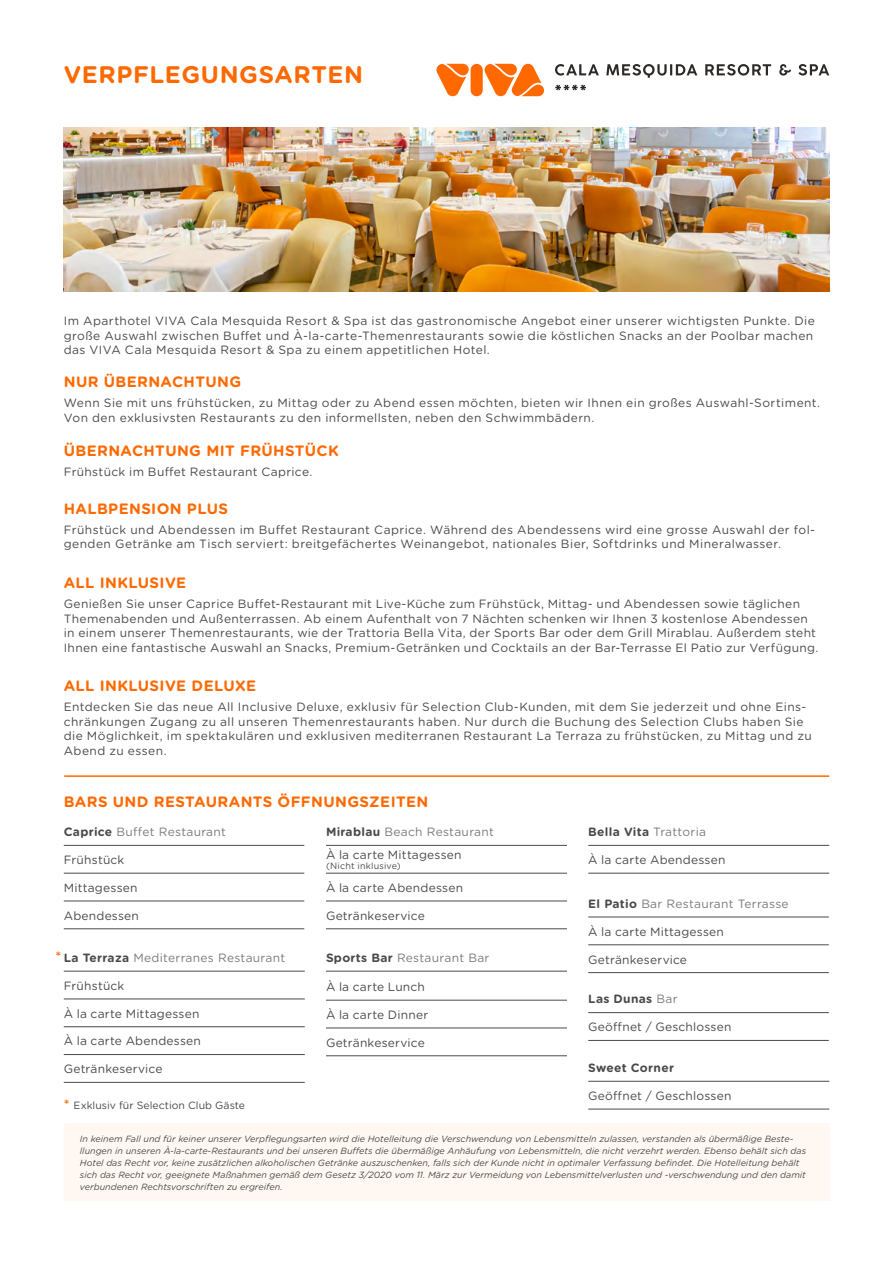
<style>
.page{position:relative;width:893px;height:1263px;background:#fff}
.page>*{position:absolute;margin:0;border:0;box-sizing:border-box;transform-origin:0 0}
.t1{font:700 24px "Gotham Rounded";letter-spacing:.025em;color:#ff6900}
.t2{font:700 15px "Gotham Rounded";letter-spacing:.025em;color:#ff6900}
.t3{font:500 13.5px "Gotham Rounded";color:#ff6900}
.t4{font:12px/14.4px "Gotham Rounded";letter-spacing:.03em;color:#4a4a49}
.t5{font:12px "Gotham Rounded";letter-spacing:.025em;color:#7c7b7b}
.t6{font:12px "Gotham Rounded";letter-spacing:.01em;color:#4a4a49}
.t7{font:700 12px "Gotham Rounded";letter-spacing:.025em;color:#4a4a49}
.t8{font:10.5px "Gotham Rounded";color:#4a4a49}
.t9{font:italic 9px/12px "Gotham Rounded";color:#4a4a49}
.t10{font:9px "Gotham Rounded";letter-spacing:.02em;color:#4a4a49}
.s1{font-weight:700}
.s2{color:#7c7b7b}
.s3{font-weight:400;color:#7c7b7b}
.s4{font-weight:700;color:#4a4a49}
.s5{font-weight:500;font-size:13.5px;color:#ff6900}
</style>
<div class="page">
<svg style="left:485px;top:63px;width:59px;height:34px"></svg>
<svg style="left:436px;top:64px;width:33px;height:33px"></svg>
<div style="left:471px;top:64px;width:12px;height:32px;background:#ff6900;border-radius:6px"></div>
<svg style="left:555px;top:64px;width:44px;height:12px"></svg>
<svg style="left:606px;top:64px;width:91px;height:14px"></svg>
<svg style="left:705px;top:64px;width:66px;height:12px"></svg>
<svg style="left:779px;top:64px;width:12px;height:12px"></svg>
<svg style="left:798px;top:64px;width:31px;height:12px"></svg>
<svg style="left:555px;top:85px;width:31px;height:5px"></svg>
<hr style="left:64px;top:775px;width:765px;height:2px;background:#ff6900">
<div style="left:64px;top:1123px;width:766px;height:78px;background:#fff8f2"></div>
<img style="left:64px;top:128px;width:765px;height:163px">
<hr style="left:588px;top:1012px;width:241px;height:1px;background:#4a4a49">
<hr style="left:588px;top:1040px;width:241px;height:1px;background:#4a4a49">
<hr style="left:588px;top:1081px;width:241px;height:1px;background:#4a4a49">
<hr style="left:588px;top:1109px;width:241px;height:1px;background:#4a4a49">
<hr style="left:588px;top:845px;width:241px;height:1px;background:#4a4a49">
<hr style="left:588px;top:873px;width:241px;height:1px;background:#4a4a49">
<hr style="left:64px;top:845px;width:240px;height:1px;background:#4a4a49">
<hr style="left:64px;top:873px;width:240px;height:1px;background:#4a4a49">
<hr style="left:64px;top:901px;width:240px;height:1px;background:#4a4a49">
<hr style="left:64px;top:928px;width:240px;height:1px;background:#4a4a49">
<hr style="left:588px;top:972px;width:241px;height:1px;background:#4a4a49">
<hr style="left:588px;top:917px;width:241px;height:1px;background:#4a4a49">
<hr style="left:588px;top:944px;width:241px;height:1px;background:#4a4a49">
<hr style="left:326px;top:845px;width:241px;height:1px;background:#4a4a49">
<hr style="left:326px;top:873px;width:241px;height:1px;background:#4a4a49">
<hr style="left:326px;top:901px;width:241px;height:1px;background:#4a4a49">
<hr style="left:326px;top:928px;width:241px;height:1px;background:#4a4a49">
<hr style="left:64px;top:971px;width:241px;height:1px;background:#4a4a49">
<hr style="left:64px;top:999px;width:241px;height:1px;background:#4a4a49">
<hr style="left:64px;top:1026px;width:241px;height:1px;background:#4a4a49">
<hr style="left:64px;top:1054px;width:241px;height:1px;background:#4a4a49">
<hr style="left:64px;top:1082px;width:241px;height:1px;background:#4a4a49">
<hr style="left:326px;top:971px;width:241px;height:1px;background:#4a4a49">
<hr style="left:326px;top:1000px;width:241px;height:1px;background:#4a4a49">
<hr style="left:326px;top:1028px;width:241px;height:1px;background:#4a4a49">
<hr style="left:326px;top:1055px;width:241px;height:1px;background:#4a4a49">
<h1 class="t1" style="left:64px;top:57px;width:301px">VERPFLEGUNGSARTEN</h1>
<p class="t4" style="left:64px;top:313px;width:753px">Im Aparthotel VIVA Cala Mesquida Resort &amp; Spa ist das gastronomische Angebot einer unserer wichtigsten Punkte. Die große Auswahl zwischen Buffet und À-la-carte-Themenrestaurants sowie die köstlichen Snacks an der Poolbar machen das VIVA Cala Mesquida Resort &amp; Spa zu einem appetitlichen Hotel.</p>
<p class="t2" style="left:64px;top:371px;width:179px">NUR ÜBERNACHTUNG</p>
<p class="t4" style="left:64px;top:395px;width:758px">Wenn Sie mit uns frühstücken, zu Mittag oder zu Abend essen möchten, bieten wir Ihnen ein großes Auswahl-Sortiment.<br>Von den exklusivsten Restaurants zu den informellsten, neben den Schwimmbädern.</p>
<p class="t2" style="left:64px;top:440px;width:276px">ÜBERNACHTUNG MIT FRÜHSTÜCK</p>
<p class="t4" style="left:64px;top:464px;width:250px">Frühstück im Buffet Restaurant Caprice.</p>
<p class="t2" style="left:64px;top:498px;width:166px">HALBPENSION PLUS</p>
<p class="t4" style="left:64px;top:522px;width:753px">Frühstück und Abendessen im Buffet Restaurant Caprice. Während des Abendessens wird eine grosse Auswahl der fol&shy;genden Getränke am Tisch serviert: breitgefächertes Weinangebot, nationales Bier, Softdrinks und Mineralwasser.</p>
<p class="t2" style="left:64px;top:572px;width:124px">ALL INKLUSIVE</p>
<p class="t4" style="left:64px;top:596px;width:756px">Genießen Sie unser Caprice Buffet-Restaurant mit Live-Küche zum Frühstück, Mittag- und Abendessen sowie täglichen Themenabenden und Außenterrassen. Ab einem Aufenthalt von 7 Nächten schenken wir Ihnen 3 kostenlose Abendessen in einem unserer Themenrestaurants, wie der Trattoria Bella Vita, der Sports Bar oder dem Grill Mirablau. Außerdem steht Ihnen eine fantastische Auswahl an Snacks, Premium-Getränken und Cocktails an der Bar-Terrasse El Patio zur Verfügung.</p>
<p class="t2" style="left:64px;top:675px;width:194px">ALL INKLUSIVE DELUXE</p>
<p class="t4" style="left:64px;top:699px;width:749px">Entdecken Sie das neue All Inclusive Deluxe, exklusiv für Selection Club-Kunden, mit dem Sie jederzeit und ohne Eins&shy;chränkungen Zugang zu all unseren Themenrestaurants haben. Nur durch die Buchung des Selection Clubs haben Sie die Möglichkeit, im spektakulären und exklusiven mediterranen Restaurant La Terraza zu frühstücken, zu Mittag und zu Abend zu essen.</p>
<p class="t2" style="left:64px;top:790px;width:366px">BARS UND RESTAURANTS ÖFFNUNGSZEITEN</p>
<p class="t4" style="left:326px;top:820px;width:169px;line-height:22.6px"><span class="s1">Mirablau</span> <span class="s2">Beach Restaurant<br></span>À la carte Mittagessen</p>
<p class="t10" style="left:326px;top:860px;width:76px">(Nicht inklusive)</p>
<p class="t4" style="left:326px;top:880px;width:139px">À la carte Abendessen</p>
<p class="t6" style="left:326px;top:907px;width:100px">Getränkeservice</p>
<p class="t7" style="left:588px;top:823px;width:119px">Bella Vita <span class="s3">Trattoria</span></p>
<p class="t4" style="left:588px;top:852px;width:139px">À la carte Abendessen</p>
<p class="t5" style="left:64px;top:823px;width:164px"><span class="s4">Caprice</span> Buffet Restaurant</p>
<p class="t4" style="left:64px;top:852px;width:62px">Frühstück</p>
<p class="t4" style="left:64px;top:880px;width:75px">Mittagessen</p>
<p class="t4" style="left:64px;top:908px;width:77px">Abendessen</p>
<p class="t5" style="left:588px;top:895px;width:202px"><span class="s4">El Patio</span> Bar Restaurant Terrasse</p>
<p class="t4" style="left:588px;top:924px;width:137px">À la carte Mittagessen</p>
<p class="t6" style="left:588px;top:951px;width:100px">Getränkeservice</p>
<p class="t3" style="left:56px;top:947px;width:7px">*</p>
<p class="t5" style="left:64px;top:949px;width:223px"><span class="s4">La Terraza</span> Mediterranes Restaurant</p>
<p class="t4" style="left:64px;top:978px;width:62px">Frühstück</p>
<p class="t4" style="left:64px;top:1006px;width:137px">À la carte Mittagessen</p>
<p class="t4" style="left:64px;top:1033px;width:139px">À la carte Abendessen</p>
<p class="t6" style="left:64px;top:1061px;width:100px">Getränkeservice</p>
<p class="t5" style="left:326px;top:949px;width:165px"><span class="s4">Sports Bar</span> Restaurant Bar</p>
<p class="t4" style="left:326px;top:979px;width:101px">À la carte Lunch</p>
<p class="t4" style="left:326px;top:1007px;width:104px">À la carte Dinner</p>
<p class="t6" style="left:326px;top:1034px;width:100px">Getränkeservice</p>
<p class="t7" style="left:588px;top:990px;width:91px">Las Dunas <span class="s3">Bar</span></p>
<p class="t4" style="left:588px;top:1019px;width:145px">Geöffnet / Geschlossen</p>
<p class="t7" style="left:588px;top:1059px;width:87px">Sweet Corner</p>
<p class="t4" style="left:588px;top:1088px;width:145px">Geöffnet / Geschlossen</p>
<p class="t8" style="left:64px;top:1098px;width:183px"><span class="s5">*</span> Exklusiv für Selection Club Gäste</p>
<p class="t9" style="left:80px;top:1132px;width:728px">In keinem Fall und für keiner unserer Verpflegungsarten wird die Hotelleitung die Verschwendung von Lebensmitteln zulassen, verstanden als übermäßige Beste&shy;llungen in unseren À-la-carte-Restaurants und bei unseren Buffets die übermäßige Anhäufung von Lebensmitteln, die nicht verzehrt werden. Ebenso behält sich das Hotel das Recht vor, keine zusätzlichen alkoholischen Getränke auszuschenken, falls sich der Kunde nicht in optimaler Verfassung befindet. Die Hotelleitung behält sich das Recht vor, geeignete Maßnahmen gemäß dem Gesetz 3/2020 vom 11. März zur Vermeidung von Lebensmittelverlusten und -verschwendung und den damit verbundenen Rechtsvorschriften zu ergreifen.</p>
</div>
